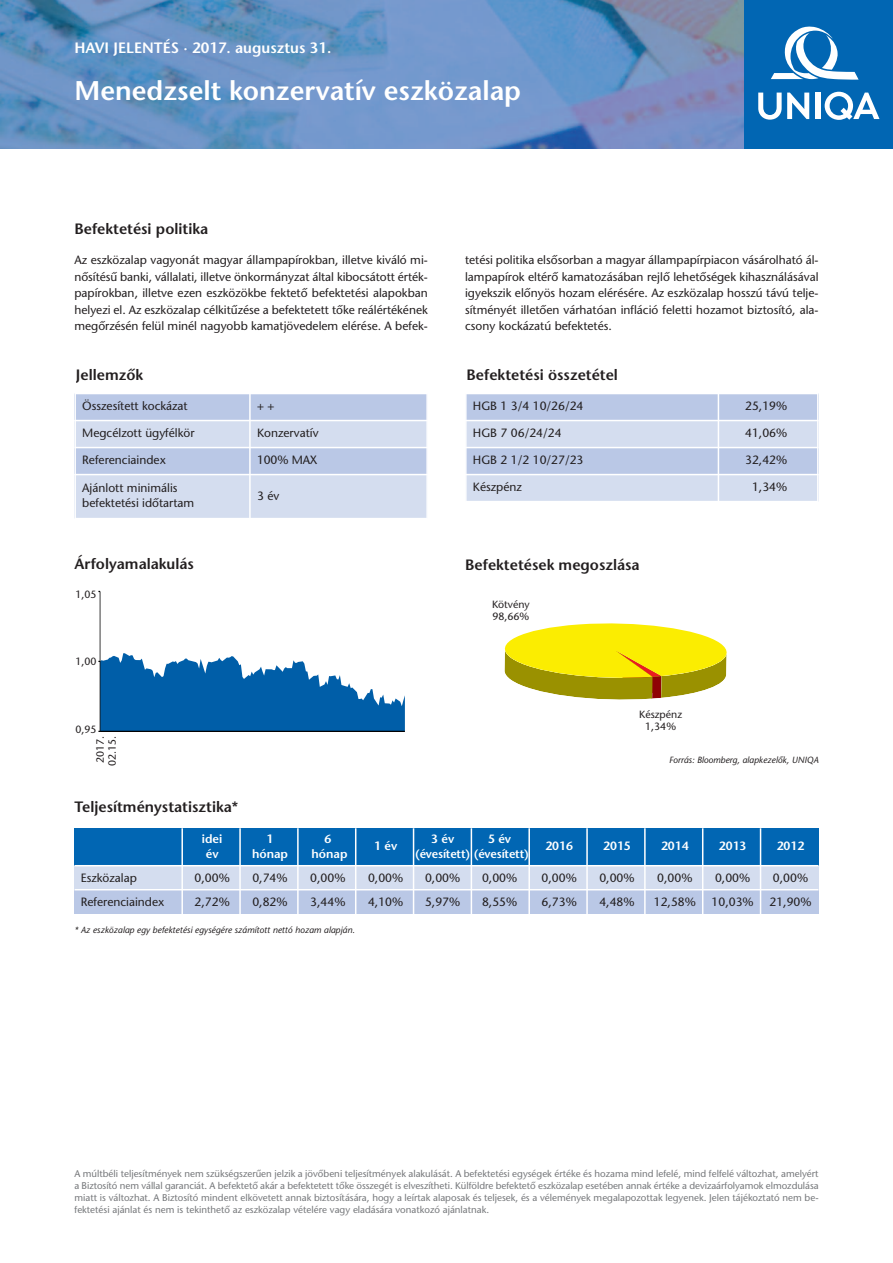
<style>
.page{position:relative;width:893px;height:1263px;background:#fff}
.page>*{position:absolute;margin:0;border:0;box-sizing:border-box;transform-origin:0 0}
.t1{font:27px "ITC Stone Sans M Semi";color:#fff}
.t2{font:15px "ITC Stone Sans M Semi";color:#231f20}
.t3{font:15px "ITC Stone Sans M Semi";color:#fff}
.t4{font:12px/16.5px "ITC Stone Sans M";color:#231f20;text-align:justify}
.t5{font:12px "ITC Stone Sans M Semi";color:#fff}
.t6{font:10.5px/12px "ITC Stone Sans M";color:#231f20}
.t7{font:9.75px/12px "ITC Stone Sans M";color:#76787b;text-align:justify}
.t8{font:italic 9px "ITC Stone Sans M";color:#231f20}
</style>
<div class="page">
<img style="left:0;top:0;width:744px;height:149px">
<div style="left:744px;top:0;width:149px;height:149px;background:#0166b3"></div>
<svg style="left:758px;top:93px;width:51px;height:27px"></svg>
<div style="left:815px;top:93px;width:5px;height:26px;background:#fff"></div>
<svg style="left:825px;top:92px;width:54px;height:28px"></svg>
<svg style="left:771px;top:27px;width:88px;height:53px"></svg>
<div style="left:74px;top:393px;width:176px;height:27px;background:#bac8e6"></div>
<div style="left:250px;top:393px;width:177px;height:27px;background:#bac8e6"></div>
<div style="left:74px;top:420px;width:176px;height:28px;background:#d4ddef"></div>
<div style="left:250px;top:420px;width:177px;height:28px;background:#d4ddef"></div>
<div style="left:74px;top:448px;width:176px;height:27px;background:#bac8e6"></div>
<div style="left:250px;top:448px;width:177px;height:27px;background:#bac8e6"></div>
<div style="left:74px;top:475px;width:176px;height:44px;background:#d4ddef"></div>
<div style="left:250px;top:475px;width:177px;height:44px;background:#d4ddef"></div>
<hr style="left:74px;top:366px;width:2px;height:153px;background:#fff">
<hr style="left:249px;top:393px;width:2px;height:126px;background:#fff">
<hr style="left:426px;top:366px;width:2px;height:153px;background:#fff">
<hr style="left:74px;top:393px;width:354px;height:1px;background:#fff">
<hr style="left:74px;top:420px;width:354px;height:1px;background:#fff">
<hr style="left:74px;top:447px;width:354px;height:1px;background:#fff">
<hr style="left:74px;top:474px;width:354px;height:1px;background:#fff">
<hr style="left:74px;top:518px;width:354px;height:1px;background:#fff">
<hr style="left:100px;top:591px;width:1px;height:140px;background:#000">
<svg style="left:98px;top:653px;width:307px;height:79px"></svg>
<hr style="left:100px;top:731px;width:305px;height:1px;background:#000">
<svg style="left:504px;top:623px;width:223px;height:77px"></svg>
<div style="left:74px;top:865px;width:745px;height:24px;background:#d4ddef"></div>
<div style="left:74px;top:890px;width:745px;height:24px;background:#bac8e6"></div>
<div style="left:74px;top:828px;width:745px;height:38px;background:#0166b3"></div>
<hr style="left:74px;top:865px;width:745px;height:1px;background:#fff">
<hr style="left:181px;top:828px;width:2px;height:87px;background:#fff">
<hr style="left:239px;top:828px;width:2px;height:87px;background:#fff">
<hr style="left:297px;top:828px;width:2px;height:87px;background:#fff">
<hr style="left:355px;top:828px;width:1px;height:87px;background:#fff">
<hr style="left:413px;top:828px;width:1px;height:87px;background:#fff">
<hr style="left:471px;top:828px;width:1px;height:87px;background:#fff">
<hr style="left:528px;top:828px;width:2px;height:87px;background:#fff">
<hr style="left:586px;top:828px;width:2px;height:87px;background:#fff">
<hr style="left:644px;top:828px;width:2px;height:87px;background:#fff">
<hr style="left:702px;top:828px;width:1px;height:87px;background:#fff">
<hr style="left:760px;top:828px;width:1px;height:87px;background:#fff">
<div style="left:465px;top:393px;width:253px;height:27px;background:#bac8e6"></div>
<div style="left:718px;top:393px;width:101px;height:27px;background:#bac8e6"></div>
<div style="left:465px;top:420px;width:253px;height:28px;background:#d4ddef"></div>
<div style="left:718px;top:420px;width:101px;height:28px;background:#d4ddef"></div>
<div style="left:465px;top:448px;width:253px;height:27px;background:#bac8e6"></div>
<div style="left:718px;top:448px;width:101px;height:27px;background:#bac8e6"></div>
<div style="left:465px;top:475px;width:253px;height:27px;background:#d4ddef"></div>
<div style="left:718px;top:475px;width:101px;height:27px;background:#d4ddef"></div>
<hr style="left:465px;top:366px;width:2px;height:136px;background:#fff">
<hr style="left:718px;top:393px;width:1px;height:109px;background:#fff">
<hr style="left:817px;top:366px;width:2px;height:136px;background:#fff">
<hr style="left:465px;top:393px;width:354px;height:1px;background:#fff">
<hr style="left:465px;top:420px;width:354px;height:1px;background:#fff">
<hr style="left:465px;top:447px;width:354px;height:1px;background:#fff">
<hr style="left:465px;top:474px;width:354px;height:1px;background:#fff">
<hr style="left:465px;top:501px;width:354px;height:1px;background:#fff">
<p class="t3" style="left:74px;top:42px;width:258px">HAVI JELENTÉS · 2017. augusztus 31.</p>
<h1 class="t1" style="left:74px;top:81px;width:448px">Menedzselt konzervatív eszközalap</h1>
<p class="t2" style="left:74px;top:223px;width:135px">Befektetési politika</p>
<p class="t4" style="left:74px;top:253px;width:355px">Az eszközalap vagyonát magyar állampapírokban, illetve kiváló mi&shy;nősítésű banki, vállalati, illetve önkormányzat által kibocsátott érték&shy;papírokban, illetve ezen eszközökbe fektető befektetési alapokban helyezi el. Az eszközalap célkitűzése a befektetett tőke reálértékének megőrzésén felül minél nagyobb kamatjövedelem elérése. A befek-</p>
<p class="t4" style="left:465px;top:253px;width:355px">tetési politika elsősorban a magyar állampapírpiacon vásárolható ál&shy;lampapírok eltérő kamatozásában rejlő lehetőségek kihasználásával igyekszik előnyös hozam elérésére. Az eszközalap hosszú távú telje&shy;sítményét illetően várhatóan infláció feletti hozamot biztosító, ala&shy;csony kockázatú befektetés.</p>
<p class="t2" style="left:76px;top:369px;width:69px">Jellemzők</p>
<p class="t4" style="left:82px;top:399px;width:107px">Összesített kockázat</p>
<p class="t4" style="left:257px;top:399px;width:19px">+ +</p>
<p class="t4" style="left:82px;top:426px;width:114px">Megcélzott ügyfélkör</p>
<p class="t4" style="left:257px;top:426px;width:63px">Konzervatív</p>
<p class="t4" style="left:82px;top:453px;width:85px">Referenciaindex</p>
<p class="t4" style="left:257px;top:453px;width:62px">100% MAX</p>
<p class="t4" style="left:82px;top:482px;width:114px;line-height:15px">Ajánlott minimális befektetési időtartam</p>
<p class="t4" style="left:257px;top:489px;width:24px">3 év</p>
<p class="t2" style="left:467px;top:369px;width:153px">Befektetési összetétel</p>
<p class="t4" style="left:473px;top:399px;width:112px">HGB 1 3/4 10/26/24</p>
<p class="t4" style="left:745px;top:399px;width:44px">25,19%</p>
<p class="t4" style="left:473px;top:426px;width:90px">HGB 7 06/24/24</p>
<p class="t4" style="left:745px;top:426px;width:44px">41,06%</p>
<p class="t4" style="left:473px;top:453px;width:112px">HGB 2 1/2 10/27/23</p>
<p class="t4" style="left:745px;top:453px;width:44px">32,42%</p>
<p class="t4" style="left:473px;top:480px;width:50px">Készpénz</p>
<p class="t4" style="left:752px;top:480px;width:37px">1,34%</p>
<p class="t2" style="left:74px;top:559px;width:121px">Árfolyamalakulás</p>
<p class="t6" style="left:75px;top:589px;width:23px">1,05</p>
<p class="t6" style="left:75px;top:657px;width:23px">1,00</p>
<p class="t6" style="left:75px;top:724px;width:23px">0,95</p>
<p class="t6" style="left:96px;top:766px;width:32px;rotate:-90deg">2017.<br>02.15.</p>
<p class="t2" style="left:74px;top:801px;width:165px">Teljesítménystatisztika*</p>
<p class="t2" style="left:465px;top:559px;width:176px">Befektetések megoszlása</p>
<p class="t6" style="left:492px;top:600px;width:39px">Kötvény<br>98,66%</p>
<p class="t6" style="left:639px;top:710px;width:44px;text-align:center">Készpénz<br>1,34%</p>
<p class="t8" style="left:669px;top:756px;width:151px">Forrás: Bloomberg, alapkezelők, UNIQA</p>
<p class="t5" style="left:202px;top:834px;width:22px">idei</p>
<p class="t5" style="left:267px;top:834px;width:8px">1</p>
<p class="t5" style="left:324px;top:834px;width:8px">6</p>
<p class="t5" style="left:431px;top:834px;width:25px">3 év</p>
<p class="t5" style="left:488px;top:834px;width:25px">5 év</p>
<p class="t5" style="left:206px;top:849px;width:14px">év</p>
<p class="t5" style="left:252px;top:849px;width:38px">hónap</p>
<p class="t5" style="left:312px;top:849px;width:38px">hónap</p>
<p class="t5" style="left:374px;top:842px;width:25px">1 év</p>
<p class="t5" style="left:415px;top:849px;width:115px">(évesített) (évesített)</p>
<p class="t5" style="left:545px;top:842px;width:29px">2016</p>
<p class="t5" style="left:603px;top:842px;width:29px">2015</p>
<p class="t5" style="left:661px;top:842px;width:29px">2014</p>
<p class="t5" style="left:719px;top:842px;width:29px">2013</p>
<p class="t5" style="left:777px;top:842px;width:29px">2012</p>
<p class="t4" style="left:81px;top:871px;width:58px">Eszközalap</p>
<p class="t4" style="left:195px;top:871px;width:37px">0,00%</p>
<p class="t4" style="left:252px;top:871px;width:37px">0,74%</p>
<p class="t4" style="left:310px;top:871px;width:37px">0,00%</p>
<p class="t4" style="left:368px;top:871px;width:37px">0,00%</p>
<p class="t4" style="left:425px;top:871px;width:37px">0,00%</p>
<p class="t4" style="left:482px;top:871px;width:37px">0,00%</p>
<p class="t4" style="left:542px;top:871px;width:37px">0,00%</p>
<p class="t4" style="left:599px;top:871px;width:37px">0,00%</p>
<p class="t4" style="left:657px;top:871px;width:37px">0,00%</p>
<p class="t4" style="left:715px;top:871px;width:37px">0,00%</p>
<p class="t4" style="left:773px;top:871px;width:37px">0,00%</p>
<p class="t4" style="left:81px;top:895px;width:85px">Referenciaindex</p>
<p class="t4" style="left:195px;top:895px;width:37px">2,72%</p>
<p class="t4" style="left:252px;top:895px;width:37px">0,82%</p>
<p class="t4" style="left:310px;top:895px;width:37px">3,44%</p>
<p class="t4" style="left:368px;top:895px;width:37px">4,10%</p>
<p class="t4" style="left:425px;top:895px;width:37px">5,97%</p>
<p class="t4" style="left:482px;top:895px;width:37px">8,55%</p>
<p class="t4" style="left:542px;top:895px;width:37px">6,73%</p>
<p class="t4" style="left:599px;top:895px;width:37px">4,48%</p>
<p class="t4" style="left:654px;top:895px;width:44px">12,58%</p>
<p class="t4" style="left:712px;top:895px;width:44px">10,03%</p>
<p class="t4" style="left:769px;top:895px;width:44px">21,90%</p>
<p class="t8" style="left:74px;top:926px;width:282px">* Az eszközalap egy befektetési egységére számított nettó hozam alapján.</p>
<p class="t7" style="left:74px;top:1168px;width:746px">A múltbéli teljesítmények nem szükségszerűen jelzik a jövőbeni teljesítmények alakulását. A befektetési egységek értéke és hozama mind lefelé, mind felfelé változhat, amelyért a Biztosító nem vállal garanciát. A befektető akár a befektetett tőke összegét is elveszítheti. Külföldre befektető eszközalap esetében annak értéke a devizaárfolyamok elmozdulása miatt is változhat. A Biztosító mindent elkövetett annak biztosítására, hogy a leírtak alaposak és teljesek, és a vélemények megalapozottak legyenek. Jelen tájékoztató nem be&shy;fektetési ajánlat és nem is tekinthető az eszközalap vételére vagy eladására vonatkozó ajánlatnak.</p>
</div>
